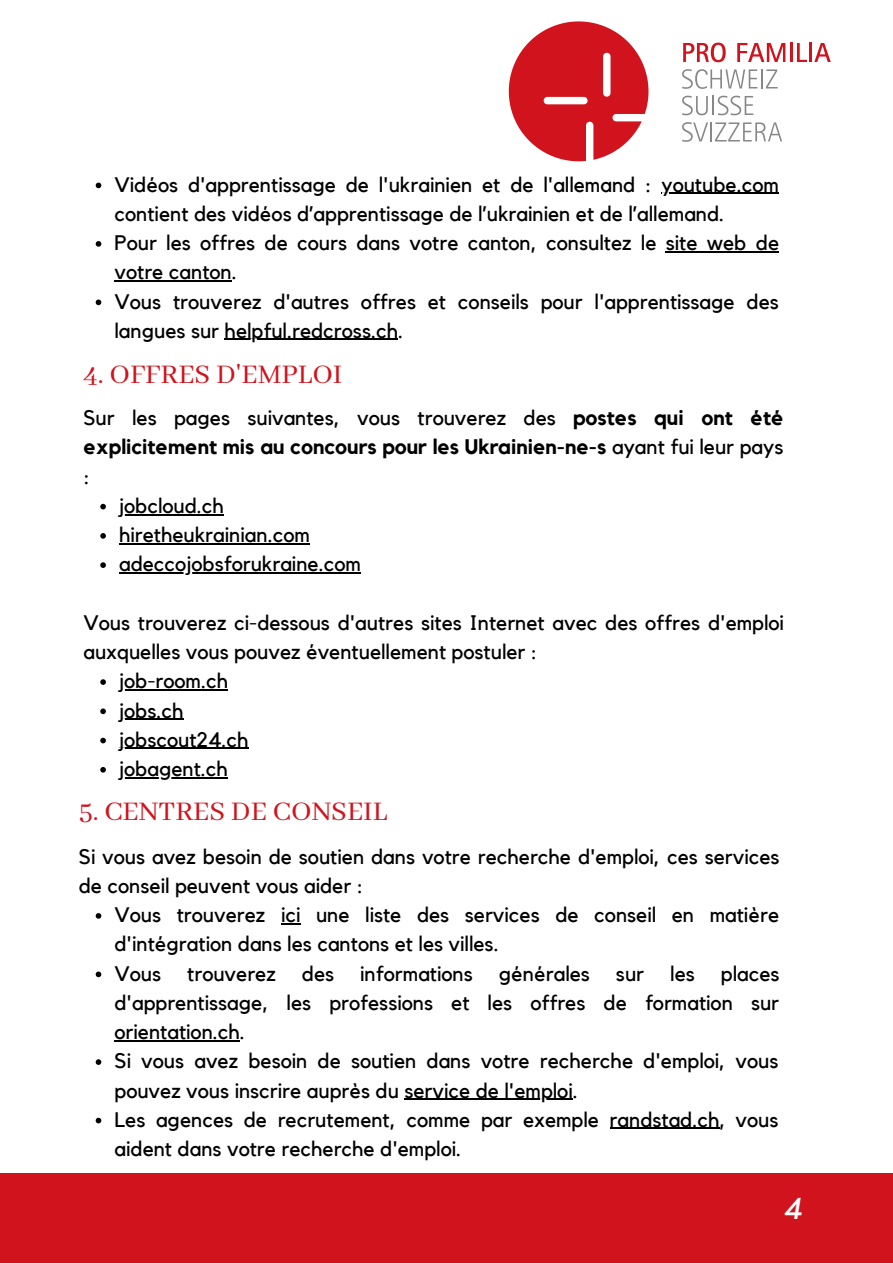
<style>
.page{position:relative;width:893px;height:1264px;background:#fff}
.page>*{position:absolute;margin:0;border:0;box-sizing:border-box;transform-origin:0 0}
.t1{font:30px "Abhaya Libre";color:#d0131c}
.t2{font:italic 30px "Kollektif";color:#fff}
.t3{font:21px/29.2px "Kollektif";color:#000}
.t4{font:700 21px/29.2px "Kollektif";color:#000;text-align:justify}
.s1{font-weight:400}
</style>
<div class="page">
<div style="left:0;top:1173px;width:892px;height:89px;background:#d0131c"></div>
<svg style="left:683px;top:43px;width:42px;height:19px"></svg>
<svg style="left:737px;top:43px;width:48px;height:19px"></svg>
<hr style="left:789px;top:43px;width:3px;height:19px;background:#d0131c">
<svg style="left:797px;top:43px;width:33px;height:19px"></svg>
<svg style="left:682px;top:69px;width:95px;height:20px"></svg>
<svg style="left:682px;top:96px;width:71px;height:19px"></svg>
<svg style="left:682px;top:122px;width:100px;height:20px"></svg>
<svg style="left:508px;top:21px;width:140px;height:140px"></svg>
<svg style="left:100px;top:504px;width:6px;height:5px"></svg>
<hr style="left:119px;top:514px;width:105px;height:1px;background:#000">
<svg style="left:100px;top:533px;width:6px;height:5px"></svg>
<hr style="left:119px;top:543px;width:191px;height:1px;background:#000">
<svg style="left:100px;top:562px;width:6px;height:6px"></svg>
<hr style="left:119px;top:572px;width:242px;height:1px;background:#000">
<svg style="left:100px;top:679px;width:6px;height:6px"></svg>
<hr style="left:119px;top:689px;width:109px;height:1px;background:#000">
<svg style="left:100px;top:708px;width:6px;height:6px"></svg>
<hr style="left:119px;top:718px;width:64px;height:1px;background:#000">
<svg style="left:100px;top:737px;width:6px;height:6px"></svg>
<hr style="left:119px;top:748px;width:129px;height:1px;background:#000">
<svg style="left:100px;top:767px;width:6px;height:5px"></svg>
<hr style="left:119px;top:777px;width:109px;height:1px;background:#000">
<svg style="left:96px;top:183px;width:5px;height:5px"></svg>
<hr style="left:661px;top:193px;width:117px;height:1px;background:#000">
<svg style="left:96px;top:241px;width:5px;height:6px"></svg>
<hr style="left:665px;top:251px;width:114px;height:1px;background:#000">
<hr style="left:114px;top:280px;width:118px;height:1px;background:#000">
<svg style="left:96px;top:299px;width:5px;height:6px"></svg>
<hr style="left:225px;top:339px;width:173px;height:1px;background:#000">
<svg style="left:96px;top:913px;width:5px;height:5px"></svg>
<svg style="left:281px;top:923px;width:19px;height:1px"></svg>
<svg style="left:96px;top:971px;width:5px;height:6px"></svg>
<hr style="left:114px;top:1040px;width:126px;height:1px;background:#000">
<svg style="left:96px;top:1059px;width:5px;height:5px"></svg>
<hr style="left:404px;top:1098px;width:168px;height:1px;background:#000">
<svg style="left:96px;top:1117px;width:5px;height:6px"></svg>
<hr style="left:609px;top:1127px;width:110px;height:1px;background:#000">
<p class="t3" style="left:114px;top:170px;width:666px">Vidéos d'apprentissage de l'ukrainien et de l'allemand : youtube.com contient des vidéos d’apprentissage de l’ukrainien et de l’allemand.<br>Pour les offres de cours dans votre canton, consultez le site web de votre canton.<br>Vous trouverez d'autres offres et conseils pour l'apprentissage des langues sur helpful.redcross.ch.</p>
<h1 class="t1" style="left:83px;top:358px;width:260px">4. OFFRES D'EMPLOI</h1>
<p class="t4" style="left:83px;top:404px;width:701px"><span class="s1">Sur les pages suivantes, vous trouverez des</span> postes qui ont été explicitement mis au concours pour les Ukrainien-ne-s <span class="s1">ayant fui leur pays :</span></p>
<p class="t3" style="left:119px;top:491px;width:243px">jobcloud.ch hiretheukrainian.com adeccojobsforukraine.com</p>
<p class="t3" style="left:83px;top:608px;width:702px">Vous trouverez ci-dessous d'autres sites Internet avec des offres d'emploi auxquelles vous pouvez éventuellement postuler :</p>
<p class="t3" style="left:119px;top:667px;width:131px">job-room.ch jobs.ch jobscout24.ch jobagent.ch</p>
<h1 class="t1" style="left:79px;top:794px;width:310px">5. CENTRES DE CONSEIL</h1>
<p class="t3" style="left:79px;top:842px;width:702px">Si vous avez besoin de soutien dans votre recherche d'emploi, ces services de conseil peuvent vous aider :</p>
<p class="t3" style="left:114px;top:901px;width:666px">Vous trouverez ici une liste des services de conseil en matière d'intégration dans les cantons et les villes.<br>Vous trouverez des informations générales sur les places d'apprentissage, les professions et les offres de formation sur orientation.ch.<br>Si vous avez besoin de soutien dans votre recherche d'emploi, vous pouvez vous inscrire auprès du service de l'emploi.<br>Les agences de recrutement, comme par exemple randstad.ch, vous aident dans votre recherche d'emploi.</p>
<h1 class="t2" style="left:782px;top:1195px;width:21px">4</h1>
</div>
